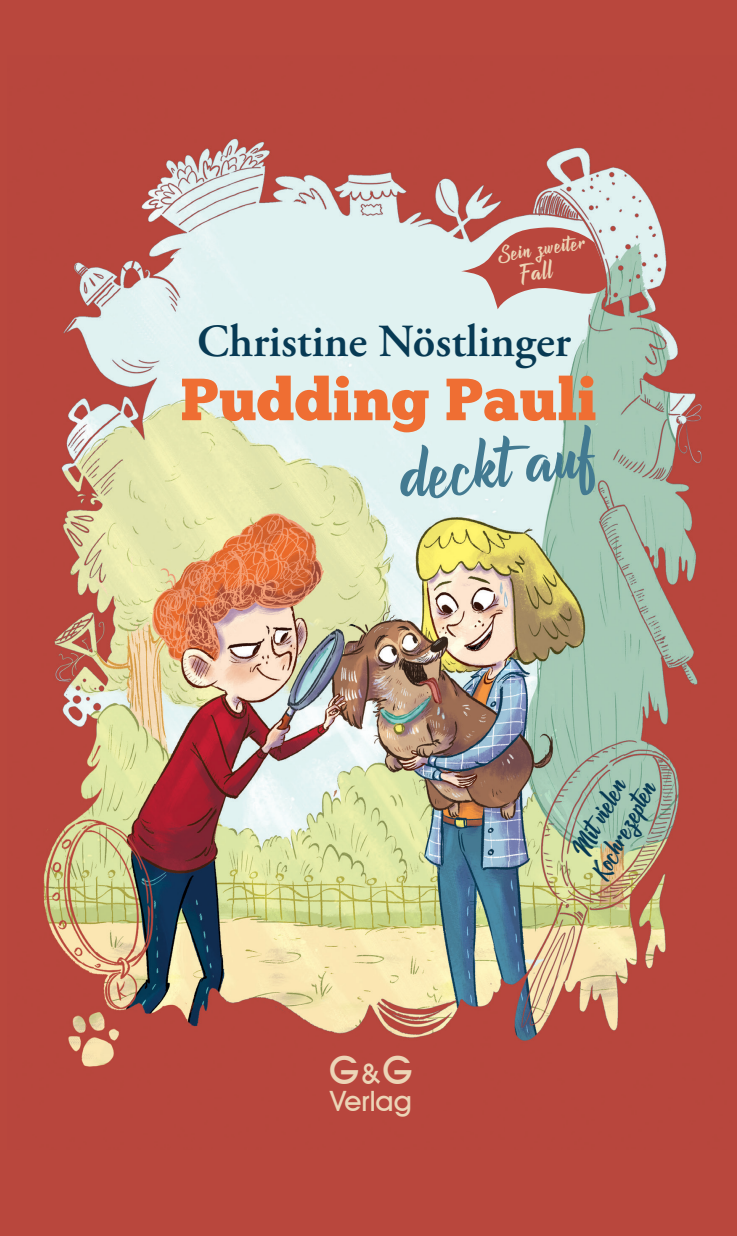
<style>
.page{position:relative;width:737px;height:1236px;background:#fff}
.page>*{position:absolute;margin:0;border:0;box-sizing:border-box;transform-origin:0 0}
.t1{font:62.82px "Atlantis the lost City";color:#437a91}
.t2{font:59.5px "Chunk Five";letter-spacing:.005em;color:#ef6e33}
.t3{font:600 45.85px "Adobe Garamond Pro";color:#073a54}
.t4{font:500 38.5px "Avant Garde IT Cby BT";color:#ecd5b7}
.t5{font:500 28px "Avant Garde IT Cby BT";color:#ecd5b7}
.t6{font:25.55px "Atlantis the lost City";color:#073a54}
.t7{font:22.4px "Atlantis the lost City";color:#edd6b7}
.t8{font:19.43px "Atlantis the lost City";color:#edd6b7}
.s1{font-size:28px}
</style>
<div class="page">
<div style="left:0;top:0;width:736px;height:1236px;background:#b9473d"></div>
<img style="left:43px;top:138px;width:659px;height:929px">
<svg style="left:460px;top:226px;width:146px;height:83px"></svg>
<p class="t8" style="left:495px;top:242px;width:90px;rotate:-9deg">Sein zweiter</p>
<p class="t7" style="left:516px;top:259px;width:35px;rotate:-9deg">Fall</p>
<p class="t3" style="left:197px;top:315px;width:375px">Christine Nöstlinger</p>
<p class="t2" style="left:180px;top:372px;width:417px">Pudding Pauli</p>
<p class="t1" style="left:394px;top:434px;width:200px;rotate:-7deg">deckt auf</p>
<p class="t4" style="left:329px;top:1046px;width:85px">G<span class="s1">&amp;</span>G</p>
<p class="t5" style="left:330px;top:1084px;width:83px">Verlag</p>
<p class="t6" style="left:563px;top:845px;width:86px;rotate:-62deg">Mit vielen</p>
<p class="t6" style="left:582px;top:869px;width:110px;rotate:-62deg">Kochrezepten</p>
</div>
